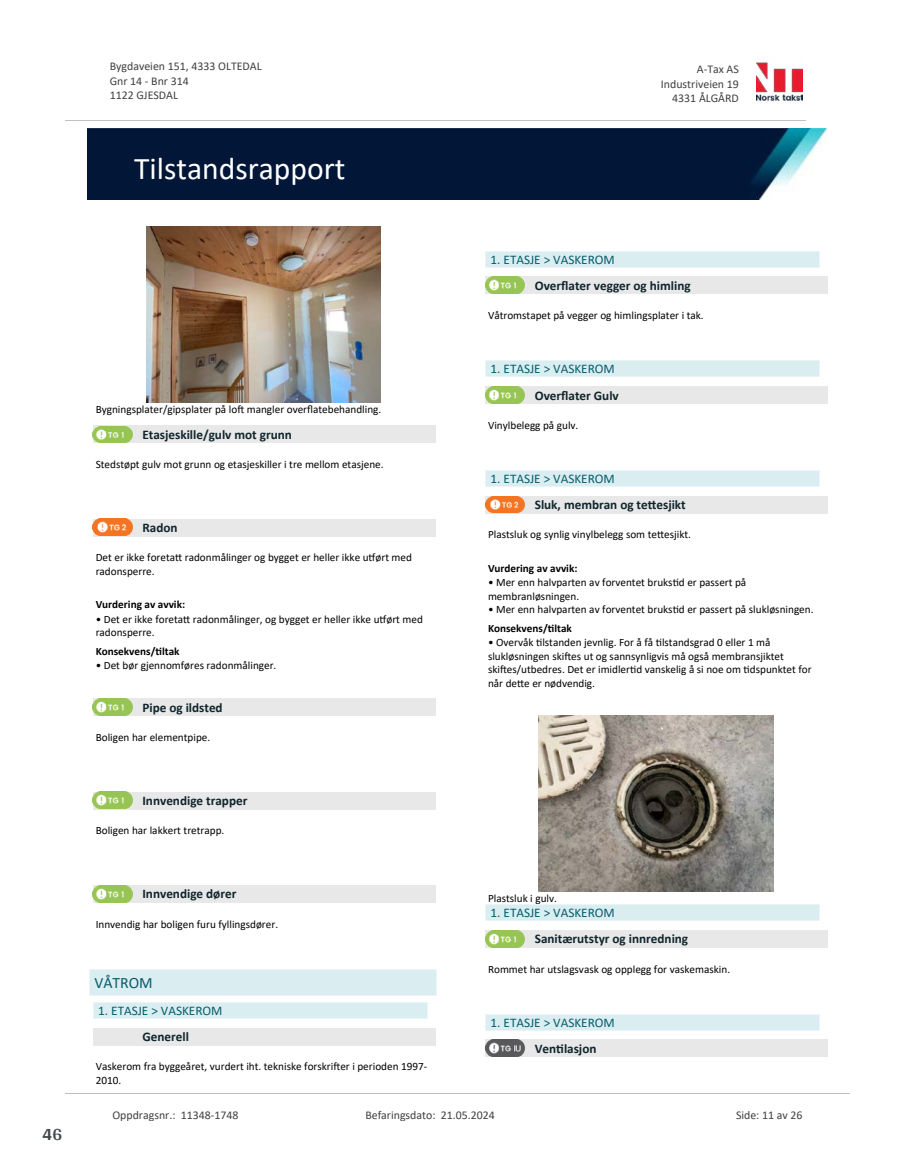
<style>
.page{position:relative;width:915px;height:1172px;background:#fff}
.page>*{position:absolute;margin:0;border:0;box-sizing:border-box;transform-origin:0 0}
.t1{font:31.65px "Calibri";color:#fff}
.t2{font:700 18px "Arya";color:#414749}
.t3{font:15.75px "Calibri";color:#065c69}
.t4{font:700 13.2px "Calibri";color:#0f252c}
.t5{font:13.2px "Calibri";color:#065c69}
.t6{font:11.85px/14.5px "Calibri";color:#404040}
.t7{font:11.25px/13.6px "Calibri";color:#000}
.t8{font:700 11.25px "Calibri";color:#000}
</style>
<div class="page">
<img style="left:146px;top:226px;width:234px;height:176px">
<div style="left:93px;top:426px;width:342px;height:17px;background:#e8e8e8"></div>
<img style="left:93px;top:426px;width:39px;height:17px">
<div style="left:93px;top:519px;width:342px;height:17px;background:#e8e8e8"></div>
<img style="left:93px;top:519px;width:39px;height:17px">
<div style="left:93px;top:698px;width:342px;height:18px;background:#e8e8e8"></div>
<svg style="left:97px;top:698px;width:36px;height:18px"></svg>
<img style="left:93px;top:699px;width:39px;height:16px">
<div style="left:93px;top:792px;width:342px;height:17px;background:#e8e8e8"></div>
<svg style="left:97px;top:796px;width:36px;height:13px"></svg>
<img style="left:93px;top:791px;width:39px;height:17px">
<div style="left:93px;top:885px;width:342px;height:17px;background:#e8e8e8"></div>
<img style="left:93px;top:885px;width:39px;height:17px">
<div style="left:89px;top:969px;width:347px;height:27px;background:#daeef2"></div>
<svg style="left:89px;top:970px;width:1px;height:26px"></svg>
<svg style="left:436px;top:970px;width:1px;height:26px"></svg>
<hr style="left:89px;top:969px;width:348px;height:1px;background:#eaf5f7">
<hr style="left:89px;top:996px;width:348px;height:1px;background:#eaf5f7">
<div style="left:93px;top:1028px;width:342px;height:17px;background:#e8e8e8"></div>
<div style="left:93px;top:1002px;width:334px;height:16px;background:#daeef2"></div>
<svg style="left:93px;top:1003px;width:1px;height:15px"></svg>
<svg style="left:427px;top:1002px;width:1px;height:17px"></svg>
<hr style="left:93px;top:1002px;width:334px;height:1px;background:#eaf5f7">
<hr style="left:93px;top:1018px;width:334px;height:1px;background:#eaf5f7">
<div style="left:485px;top:277px;width:342px;height:17px;background:#e8e8e8"></div>
<img style="left:485px;top:277px;width:39px;height:17px">
<div style="left:485px;top:251px;width:334px;height:16px;background:#daeef2"></div>
<svg style="left:485px;top:252px;width:1px;height:15px"></svg>
<svg style="left:819px;top:251px;width:1px;height:17px"></svg>
<hr style="left:485px;top:251px;width:334px;height:1px;background:#eaf5f7">
<hr style="left:485px;top:267px;width:334px;height:1px;background:#eaf5f7">
<div style="left:485px;top:386px;width:342px;height:17px;background:#e8e8e8"></div>
<img style="left:485px;top:386px;width:39px;height:17px">
<div style="left:485px;top:361px;width:334px;height:16px;background:#daeef2"></div>
<svg style="left:485px;top:362px;width:1px;height:15px"></svg>
<svg style="left:819px;top:361px;width:1px;height:16px"></svg>
<hr style="left:485px;top:361px;width:334px;height:1px;background:#eaf5f7">
<hr style="left:485px;top:377px;width:334px;height:1px;background:#eaf5f7">
<div style="left:485px;top:496px;width:342px;height:17px;background:#e8e8e8"></div>
<img style="left:485px;top:496px;width:39px;height:17px">
<div style="left:485px;top:470px;width:334px;height:16px;background:#daeef2"></div>
<svg style="left:485px;top:471px;width:1px;height:15px"></svg>
<svg style="left:819px;top:470px;width:1px;height:17px"></svg>
<hr style="left:485px;top:470px;width:334px;height:1px;background:#eaf5f7">
<hr style="left:485px;top:486px;width:334px;height:1px;background:#eaf5f7">
<img style="left:538px;top:715px;width:234px;height:176px">
<div style="left:485px;top:930px;width:342px;height:17px;background:#e8e8e8"></div>
<svg style="left:490px;top:930px;width:35px;height:14px"></svg>
<img style="left:485px;top:931px;width:39px;height:16px">
<div style="left:485px;top:905px;width:334px;height:16px;background:#daeef2"></div>
<svg style="left:485px;top:906px;width:1px;height:15px"></svg>
<svg style="left:819px;top:905px;width:1px;height:16px"></svg>
<hr style="left:485px;top:905px;width:334px;height:1px;background:#eaf5f7">
<hr style="left:485px;top:921px;width:334px;height:1px;background:#eaf5f7">
<div style="left:485px;top:1040px;width:342px;height:17px;background:#e8e8e8"></div>
<svg style="left:490px;top:1044px;width:35px;height:13px"></svg>
<img style="left:485px;top:1039px;width:39px;height:17px">
<div style="left:485px;top:1014px;width:334px;height:16px;background:#daeef2"></div>
<svg style="left:485px;top:1015px;width:1px;height:15px"></svg>
<svg style="left:819px;top:1014px;width:1px;height:16px"></svg>
<hr style="left:485px;top:1014px;width:334px;height:1px;background:#eaf5f7">
<hr style="left:485px;top:1030px;width:334px;height:1px;background:#eaf5f7">
<img style="left:756px;top:62px;width:46px;height:40px">
<hr style="left:65px;top:120px;width:740px;height:1px;background:#c0c0c0">
<img style="left:88px;top:129px;width:738px;height:71px">
<hr style="left:65px;top:1093px;width:784px;height:1px;background:#c0c0c0">
<h2 class="t2" style="left:43px;top:1123px;width:21px">46</h2>
<p class="t6" style="left:110px;top:59px;width:153px">Bygdaveien 151, 4333 OLTEDAL<br>Gnr 14 - Bnr 314<br>1122 GJESDAL</p>
<p class="t6" style="left:696px;top:62px;width:44px">A-Tax AS</p>
<p class="t6" style="left:660px;top:76px;width:79px">Industriveien 19</p>
<p class="t6" style="left:672px;top:90px;width:68px">4331 ÅLGÅRD</p>
<h1 class="t1" style="left:134px;top:147px;width:213px">Tilstandsrapport</h1>
<p class="t7" style="left:96px;top:402px;width:287px">Bygningsplater/gipsplater på lo昀琀 mangler over昀氀atebehandling.</p>
<p class="t4" style="left:142px;top:425px;width:151px">Etasjeskille/gulv mot grunn</p>
<p class="t7" style="left:96px;top:457px;width:289px">Stedstøpt gulv mot grunn og etasjeskiller i tre mellom etasjene.</p>
<p class="t4" style="left:142px;top:518px;width:37px">Radon</p>
<p class="t7" style="left:96px;top:550px;width:318px">Det er ikke foreta琀琀 radonmålinger og bygget er heller ikke u琀昀ørt med radonsperre.</p>
<p class="t8" style="left:96px;top:597px;width:91px">Vurdering av avvik:</p>
<p class="t7" style="left:96px;top:612px;width:328px">• Det er ikke foreta琀琀 radonmålinger, og bygget er heller ikke u琀昀ørt med radonsperre.</p>
<p class="t8" style="left:96px;top:643px;width:85px">Konsekvens/琀椀ltak</p>
<p class="t7" style="left:96px;top:658px;width:182px">• Det bør gjennomføres radonmålinger.</p>
<p class="t4" style="left:142px;top:698px;width:82px">Pipe og ildsted</p>
<p class="t7" style="left:96px;top:730px;width:116px">Boligen har elementpipe.</p>
<p class="t4" style="left:142px;top:791px;width:106px">Innvendige trapper</p>
<p class="t7" style="left:96px;top:823px;width:130px">Boligen har lakkert tretrapp.</p>
<p class="t4" style="left:142px;top:885px;width:95px">Innvendige dører</p>
<p class="t7" style="left:96px;top:917px;width:184px">Innvendig har boligen furu fyllingsdører.</p>
<h3 class="t3" style="left:94px;top:971px;width:60px">VÅTROM</h3>
<p class="t5" style="left:98px;top:1001px;width:126px">1. ETASJE &gt; VASKEROM</p>
<p class="t4" style="left:142px;top:1027px;width:48px">Generell</p>
<p class="t7" style="left:96px;top:1059px;width:333px">Vaskerom fra byggeåret, vurdert iht. tekniske forskri昀琀er i perioden 1997-<br>2010.</p>
<p class="t5" style="left:490px;top:250px;width:126px">1. ETASJE &gt; VASKEROM</p>
<p class="t4" style="left:534px;top:276px;width:157px">Over昀氀ater vegger og himling</p>
<p class="t7" style="left:488px;top:308px;width:217px">Våtromstapet på vegger og himlingsplater i tak.</p>
<p class="t5" style="left:490px;top:360px;width:126px">1. ETASJE &gt; VASKEROM</p>
<p class="t4" style="left:534px;top:386px;width:85px">Over昀氀ater Gulv</p>
<p class="t7" style="left:488px;top:418px;width:92px">Vinylbelegg på gulv.</p>
<p class="t5" style="left:490px;top:469px;width:126px">1. ETASJE &gt; VASKEROM</p>
<p class="t4" style="left:534px;top:495px;width:152px">Sluk, membran og te琀琀esjikt</p>
<p class="t7" style="left:488px;top:527px;width:204px">Plastsluk og synlig vinylbelegg som te琀琀esjikt.</p>
<p class="t8" style="left:488px;top:560px;width:91px">Vurdering av avvik:</p>
<p class="t7" style="left:488px;top:575px;width:260px">• Mer enn halvparten av forventet bruks琀椀d er passert på membranløsningen.</p>
<p class="t7" style="left:488px;top:602px;width:327px">• Mer enn halvparten av forventet bruks琀椀d er passert på slukløsningen.</p>
<p class="t8" style="left:488px;top:620px;width:85px">Konsekvens/琀椀ltak</p>
<p class="t7" style="left:488px;top:635px;width:325px">• Overvåk 琀椀lstanden jevnlig. For å få 琀椀lstandsgrad 0 eller 1 må slukløsningen ski昀琀es ut og sannsynligvis må også membransjiktet<br>ski昀琀es/utbedres. Det er imidler琀椀d vanskelig å si noe om 琀椀dspunktet for når de琀琀e er nødvendig.</p>
<p class="t7" style="left:488px;top:891px;width:70px">Plastsluk i gulv.</p>
<p class="t4" style="left:534px;top:930px;width:155px">Sanitærutstyr og innredning</p>
<p class="t7" style="left:488px;top:962px;width:243px">Rommet har utslagsvask og opplegg for vaskemaskin.</p>
<p class="t5" style="left:490px;top:904px;width:126px">1. ETASJE &gt; VASKEROM</p>
<p class="t5" style="left:490px;top:1013px;width:126px">1. ETASJE &gt; VASKEROM</p>
<p class="t4" style="left:534px;top:1039px;width:63px">Ven琀椀lasjon</p>
<p class="t6" style="left:112px;top:1107px;width:127px">Oppdragsnr.: 11348-1748</p>
<p class="t6" style="left:365px;top:1107px;width:131px">Befaringsdato: 21.05.2024</p>
<p class="t6" style="left:735px;top:1107px;width:68px">Side: 11 av 26</p>
</div>
